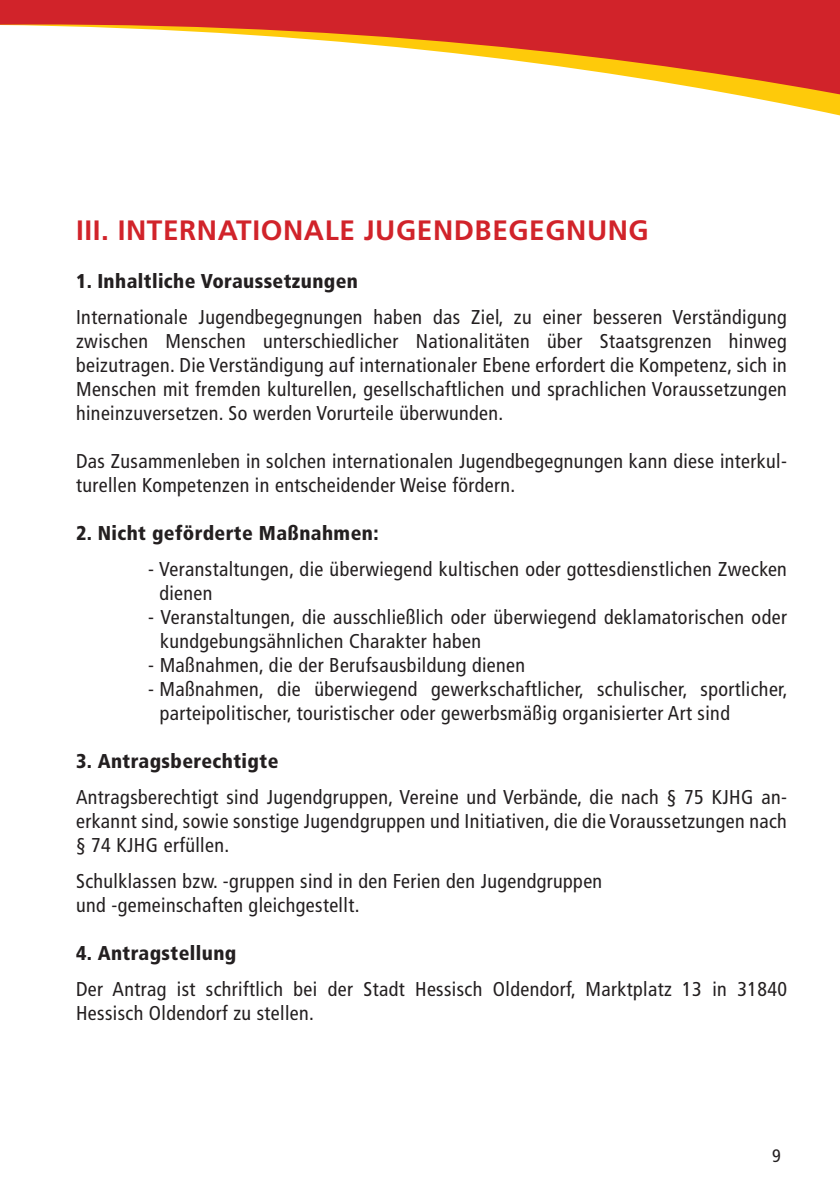
<style>
.page{position:relative;width:840px;height:1191px;background:#fff}
.page>*{position:absolute;margin:0;border:0;box-sizing:border-box;transform-origin:0 0}
.t1{font:700 28px "Frutiger LT Pro";letter-spacing:.02em;color:#d1232a}
.t2{font:condensed 20px/24px "Frutiger LT Pro";letter-spacing:.02em;color:#231f20}
.t3{font:900 condensed 20px "Frutiger LT Pro";letter-spacing:.02em;color:#231f20}
.t4{font:condensed 18px "Frutiger LT Pro";color:#231f20}
</style>
<div class="page">
<svg style="left:0;top:0;width:839px;height:116px"></svg>
<h1 class="t1" style="left:76px;top:213px;width:574px">III. INTERNATIONALE JUGENDBEGEGNUNG</h1>
<p class="t3" style="left:76px;top:269px;width:283px">1. Inhaltliche Voraussetzungen</p>
<p class="t2" style="left:76px;top:305px;width:712px;text-align:justify">Internationale Jugendbegegnungen haben das Ziel, zu einer besseren Verständigung zwischen Menschen unterschiedlicher Nationalitäten über Staatsgrenzen hinweg beizutragen. Die Verständigung auf internationaler Ebene erfordert die Kompetenz, sich in Menschen mit fremden kulturellen, gesellschaftlichen und sprachlichen Voraussetzungen hineinzuversetzen. So werden Vorurteile überwunden.</p>
<p class="t2" style="left:76px;top:449px;width:712px">Das Zusammenleben in solchen internationalen Jugendbegegnungen kann diese interkul&shy;turellen Kompetenzen in entscheidender Weise fördern.</p>
<p class="t3" style="left:76px;top:521px;width:304px">2. Nicht geförderte Maßnahmen:</p>
<p class="t2" style="left:159px;top:557px;width:628px;text-indent:-11px">- Veranstaltungen, die überwiegend kultischen oder gottesdienstlichen Zwecken dienen</p>
<p class="t2" style="left:160px;top:605px;width:628px;text-indent:-12px">- Veranstaltungen, die ausschließlich oder überwiegend deklamatorischen oder kundgebungsähnlichen Charakter haben</p>
<p class="t2" style="left:148px;top:653px;width:378px">- Maßnahmen, die der Berufsausbildung dienen</p>
<p class="t2" style="left:160px;top:677px;width:629px;text-indent:-12px">- Maßnahmen, die überwiegend gewerkschaftlicher, schulischer, sportlicher, parteipolitischer, touristischer oder gewerbsmäßig organisierter Art sind</p>
<p class="t3" style="left:76px;top:749px;width:204px">3. Antragsberechtigte</p>
<p class="t2" style="left:76px;top:785px;width:712px;text-align:justify">Antragsberechtigt sind Jugendgruppen, Vereine und Verbände, die nach § 75 KJHG an&shy;erkannt sind, sowie sonstige Jugendgruppen und Initiativen, die die Voraussetzungen nach § 74 KJHG erfüllen.</p>
<p class="t2" style="left:76px;top:869px;width:527px">Schulklassen bzw. -gruppen sind in den Ferien den Jugendgruppen und -gemeinschaften gleichgestellt.</p>
<p class="t3" style="left:76px;top:941px;width:162px">4. Antragstellung</p>
<p class="t2" style="left:76px;top:977px;width:712px">Der Antrag ist schriftlich bei der Stadt Hessisch Oldendorf, Marktplatz 13 in 31840<br>Hessisch Oldendorf zu stellen.</p>
<p class="t4" style="left:771px;top:1145px;width:10px">9</p>
</div>
